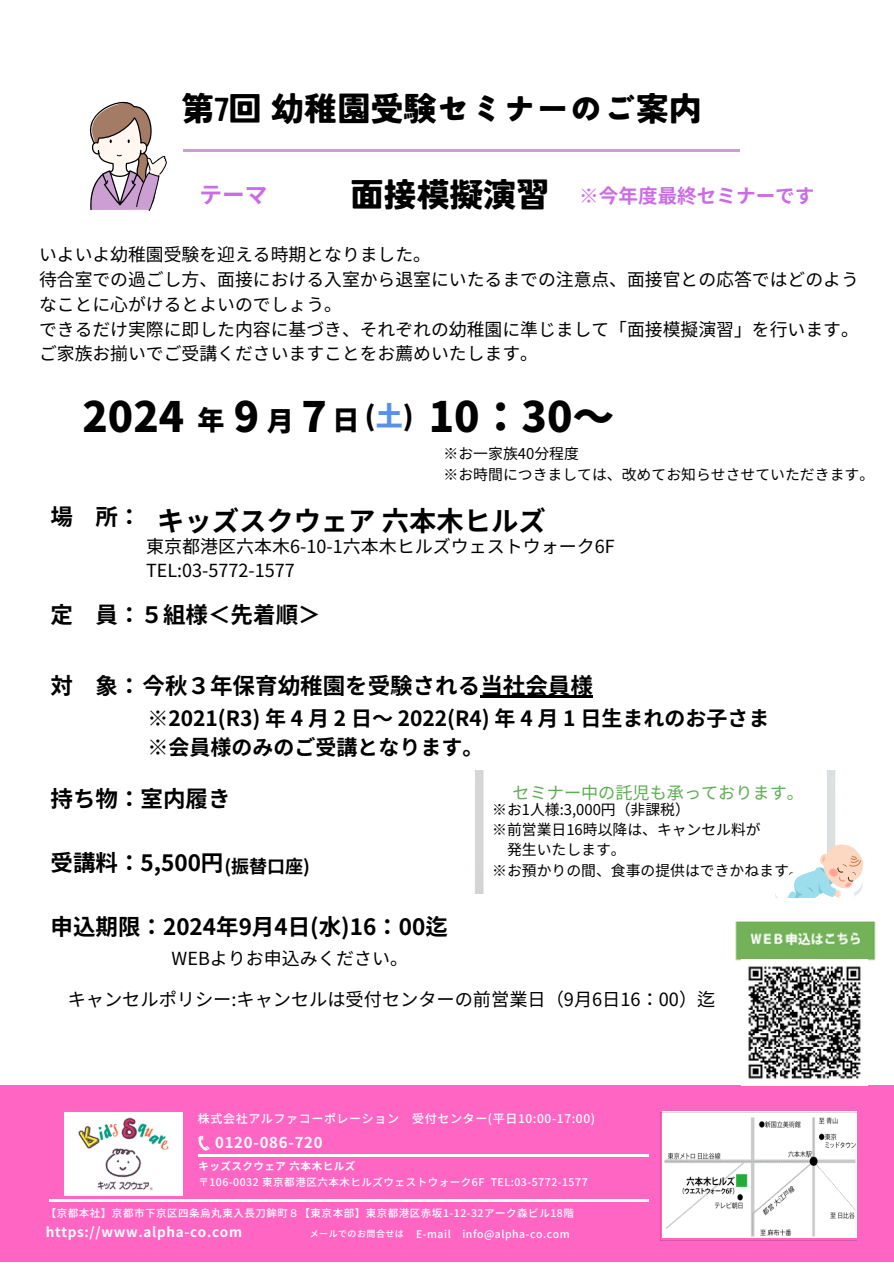
<style>
.page{position:relative;width:894px;height:1264px;background:#fff}
.page>*{position:absolute;margin:0;border:0;box-sizing:border-box;transform-origin:0 0}
.t1{font:900 41.85px "Noto Sans JP";color:#000}
.t2{font:900 41.7px "Noto Sans JP";color:#000}
.t3{font:900 33.15px "Tsunagi Gothic";color:#000}
.t4{font:700 27.3px "Noto Sans JP";color:#000}
.t5{font:900 27px "Noto Sans JP";color:#000}
.t6{font:700 22.65px "Noto Sans JP";color:#cb6ce6}
.t7{font:700 22.5px "Noto Sans JP";color:#000}
.t8{font:700 21px/29.2px "Noto Sans JP";color:#000}
.t9{font:700 19.65px "Noto Sans JP";color:#cb6ce6}
.t10{font:18.15px "Noto Sans JP";color:#000}
.t11{font:18px/24.8px "Noto Sans JP";color:#000}
.t12{font:700 18px "Noto Sans JP";color:#000}
.t13{font:17.85px/24.8px "Noto Sans JP";color:#000}
.t14{font:17.1px "Noto Sans JP";color:#5cad50}
.t15{font:700 15px "Noto Sans JP";letter-spacing:.05em;color:#fff}
.t16{font:14.85px "Noto Sans JP";color:#000}
.t17{font:700 13.5px "Noto Sans JP";letter-spacing:.05em;color:#fff}
.t18{font:500 12px "Noto Sans JP";letter-spacing:.05em;color:#fff}
.t19{font:500 10.5px "Noto Sans JP";letter-spacing:.05em;color:#fff}
.t20{font:700 10.5px "Noto Sans JP";letter-spacing:.05em;color:#fff}
.t21{font:500 9px "Noto Sans JP";letter-spacing:.05em;color:#fff}
.s1{color:#5891e7}
</style>
<div class="page">
<img style="left:475px;top:771px;width:360px;height:122px">
<svg style="left:774px;top:843px;width:89px;height:55px"></svg>
<hr style="left:480px;top:695px;width:112px;height:2px;background:#000">
<img style="left:735px;top:921px;width:141px;height:40px">
<hr style="left:183px;top:149px;width:556px;height:2px;background:#cb9fd2">
<div style="left:0;top:1085px;width:893px;height:177px;background:#ff66c4"></div>
<svg style="left:198px;top:1135px;width:11px;height:15px"></svg>
<img style="left:64px;top:1112px;width:118px;height:82px">
<img style="left:71px;top:1112px;width:104px;height:79px">
<img style="left:660px;top:1112px;width:196px;height:128px">
<hr style="left:198px;top:1154px;width:450px;height:2px;background:#fff">
<hr style="left:49px;top:1199px;width:450px;height:2px;background:#fff">
<hr style="left:198px;top:1199px;width:450px;height:2px;background:#fff">
<svg style="left:89px;top:101px;width:78px;height:110px"></svg>
<img style="left:740px;top:959px;width:126px;height:120px">
<p class="t3" style="left:181px;top:92px;width:522px">第7回幼稚園受験セミナーのご案内</p>
<p class="t6" style="left:199px;top:177px;width:69px">テーマ</p>
<p class="t3" style="left:350px;top:178px;width:200px">面接模擬演習</p>
<p class="t9" style="left:579px;top:180px;width:236px">※今年度最終セミナーです</p>
<p class="t13" style="left:39px;top:241px;width:393px">いよいよ幼稚園受験を迎える時期となりました。</p>
<p class="t13" style="left:39px;top:266px;width:821px">待合室での過ごし方、面接における入室から退室にいたるまでの注意点、面接官との応答ではどのようなことに心がけるとよいのでしょう。</p>
<h5 class="t13" style="left:39px;top:316px;width:821px">できるだけ実際に即した内容に基づき、それぞれの幼稚園に準じまして「面接模擬演習」を行います。</h5>
<p class="t13" style="left:39px;top:340px;width:500px">ご家族お揃いでご受講くださいますことをお薦めいたします。</p>
<p class="t2" style="left:82px;top:384px;width:103px">2024</p>
<p class="t5" style="left:197px;top:399px;width:28px">年</p>
<p class="t2" style="left:234px;top:384px;width:27px">9</p>
<p class="t5" style="left:267px;top:399px;width:24px">月</p>
<p class="t2" style="left:301px;top:384px;width:27px">7</p>
<p class="t5" style="left:332px;top:399px;width:21px">日</p>
<p class="t5" style="left:365px;top:394px;width:50px">(<span class="s1">土</span>)</p>
<h5 class="t1" style="left:428px;top:384px;width:184px">10：30～</h5>
<h6 class="t16" style="left:443px;top:442px;width:137px">※お一家族40分程度</h6>
<p class="t16" style="left:443px;top:462px;width:432px">※お時間につきましては、改めてお知らせさせていただきます。</p>
<p class="t7" style="left:50px;top:499px;width:91px">場 所：</p>
<p class="t4" style="left:157px;top:499px;width:390px">キッズスクウェア六本木ヒルズ</p>
<p class="t11" style="left:146px;top:532px;width:470px">東京都港区六本木6-10-1六本木ヒルズウェストウォーク6F<br>TEL:03-5772-1577</p>
<p class="t7" style="left:50px;top:596px;width:271px">定 員：５組様＜先着順＞</p>
<p class="t7" style="left:50px;top:668px;width:543px">対 象：今秋３年保育幼稚園を受験される当社会員様</p>
<h1 class="t8" style="left:147px;top:702px;width:623px">※2021(R3) 年 4 月 2 日～ 2022(R4) 年 4 月 1 日生まれのお子さま※会員様のみのご受講となります。</h1>
<p class="t7" style="left:50px;top:781px;width:181px">持ち物：室内履き</p>
<p class="t7" style="left:50px;top:845px;width:174px">受講料：5,500円</p>
<h3 class="t12" style="left:224px;top:852px;width:87px">(振替口座)</h3>
<p class="t7" style="left:50px;top:909px;width:399px">申込期限：2024年9月 4日 (水)16：00迄</p>
<p class="t11" style="left:172px;top:944px;width:238px">WEBよりお申込みください。</p>
<h2 class="t14" style="left:512px;top:779px;width:293px">セミナー中の託児も承っております。</h2>
<p class="t16" style="left:492px;top:797px;width:199px">※お1人様:3,000円（非課税）</p>
<h5 class="t16" style="left:492px;top:817px;width:270px">※前営業日 16時以降は、キャンセル料が</h5>
<h2 class="t16" style="left:507px;top:838px;width:120px">発生いたします。</h2>
<p class="t16" style="left:492px;top:858px;width:313px">※お預かりの間、食事の提供はできかねます。</p>
<h5 class="t10" style="left:68px;top:985px;width:649px">キャンセルポリシー:キャンセルは受付センターの前営業日（9月 6日 16：00）迄</h5>
<h3 class="t18" style="left:198px;top:1108px;width:398px">株式会社アルファコーポレーション 受付センター(平日 10:00-17:00)</h3>
<h6 class="t20" style="left:198px;top:1157px;width:158px">キッズスクウェア六本木ヒルズ</h6>
<h5 class="t15" style="left:215px;top:1130px;width:109px">0120-086-720</h5>
<h5 class="t19" style="left:198px;top:1173px;width:390px">〒106-0032 東京都港区六本木ヒルズウェストウォーク6F TEL:03-5772-1577</h5>
<h4 class="t19" style="left:46px;top:1205px;width:529px">【京都本社】京都市下京区四条烏丸東入長刀鉾町８【東京本部】東京都港区赤坂1-12-32アーク森ビル18階</h4>
<p class="t17" style="left:46px;top:1221px;width:198px">https://www.alpha-co.com</p>
<p class="t21" style="left:310px;top:1226px;width:96px">メールでのお問合せは</p>
<p class="t19" style="left:416px;top:1225px;width:155px">E-mail info@alpha-co.com</p>
</div>
